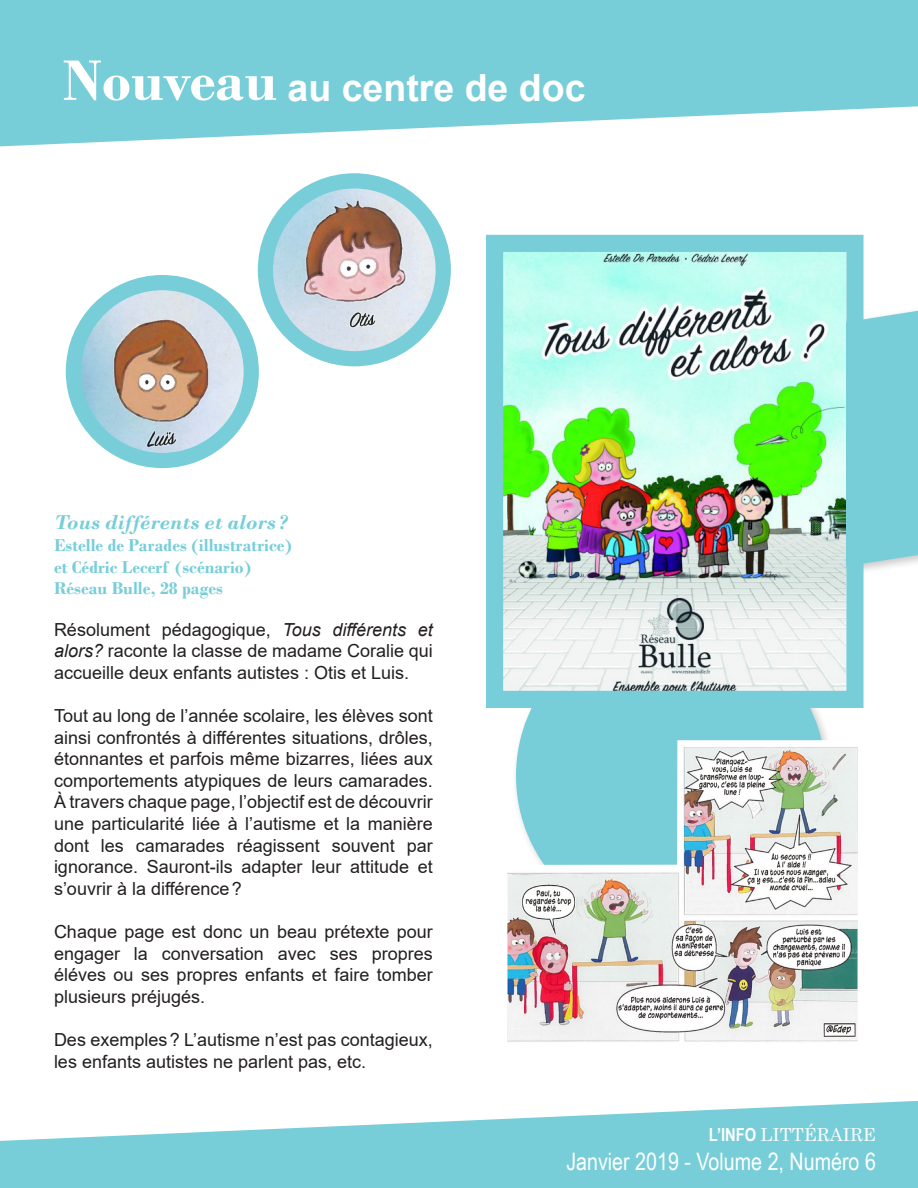
<style>
.page{position:relative;width:918px;height:1188px;background:#fff}
.page>*{position:absolute;margin:0;border:0;box-sizing:border-box;transform-origin:0 0}
.t1{font:700 37.5px "Arial";color:#fff}
.t2{font:24px "Arial Narrow";color:#fff}
.Corps_de_texte{font:italic 700 21px "Bodoni";color:#77ced9}
.Corps_de_texte-2{font:18px/21.6px "Arial";color:#231f20;text-align:justify}
.Corps_de_texte-3{font:700 18px/21.6px "Bodoni";color:#77ced9}
.t3{font:18px "Century";color:#fff}
.s1{font-family:"Bodoni";font-size:60px}
.s2{font-style:italic}
.s3{font-family:"Arial Narrow";font-weight:700}
</style>
<div class="page">
<svg style="left:0;top:0;width:918px;height:147px;background:#8ad4de"></svg>
<svg style="left:0;top:1100px;width:918px;height:88px;fill:#77ced9"></svg>
<div style="left:516px;top:621px;width:310px;height:310px;background:#77ced9;border-radius:50%"></div>
<div style="left:864px;top:311px;width:54px;height:260px;background:#77ced9"></div>
<img style="left:504px;top:253px;width:342px;height:437px">
<div style="left:486px;top:235px;width:378px;height:473px;border:17px solid #77ced9"></div>
<img style="left:73px;top:283px;width:178px;height:178px;border-radius:89px">
<div style="left:66px;top:275px;width:193px;height:193px;border:15px solid #77ced9;border-radius:50%"></div>
<img style="left:265px;top:181px;width:178px;height:178px;border-radius:89px">
<div style="left:258px;top:173px;width:193px;height:193px;border:15px solid #77ced9;border-radius:50%"></div>
<img style="left:507px;top:737px;width:351px;height:305px">
<h1 class="t1" style="left:63px;top:62px;width:524px"><span class="s1">Nouveau</span> au centre de doc</h1>
<p class="Corps_de_texte" style="left:54px;top:510px;width:235px">Tous différents et alors ?</p>
<p class="Corps_de_texte-3" style="left:54px;top:534px;width:240px">Estelle de Parades (illustratrice) et Cédric Lecerf (scénario)</p>
<p class="Corps_de_texte-3" style="left:54px;top:578px;width:170px">Réseau Bulle, 28 pages</p>
<p class="Corps_de_texte-2" style="left:54px;top:618px;width:380px">Résolument pédagogique, <span class="s2">Tous différents et alors?</span> raconte la classe de madame Coralie qui accueille deux enfants autistes : Otis et Luis.</p>
<p class="Corps_de_texte-2" style="left:54px;top:705px;width:380px">Tout au long de l’année scolaire, les élèves sont ainsi confrontés à différentes situations, drôles, étonnantes et parfois même bizarres, liées aux comportements atypiques de leurs camarades.<br>À travers chaque page, l’objectif est de découvrir une particularité liée à l’autisme et la manière dont les camarades réagissent souvent par ignorance. Sauront-ils adapter leur attitude et s’ouvrir à la différence?</p>
<p class="Corps_de_texte-2" style="left:54px;top:921px;width:380px">Chaque page est donc un beau prétexte pour engager la conversation avec ses propres éléves ou ses propres enfants et faire tomber plusieurs préjugés.</p>
<p class="Corps_de_texte-2" style="left:54px;top:1029px;width:380px">Des exemples? L’autisme n’est pas contagieux, les enfants autistes ne parlent pas, etc.</p>
<p class="t3" style="left:709px;top:1119px;width:169px"><span class="s3">L’INFO</span> LITTÉRAIRE</p>
<h2 class="t2" style="left:566px;top:1144px;width:311px">Janvier 2019 - Volume 2, Numéro 6</h2>
</div>
